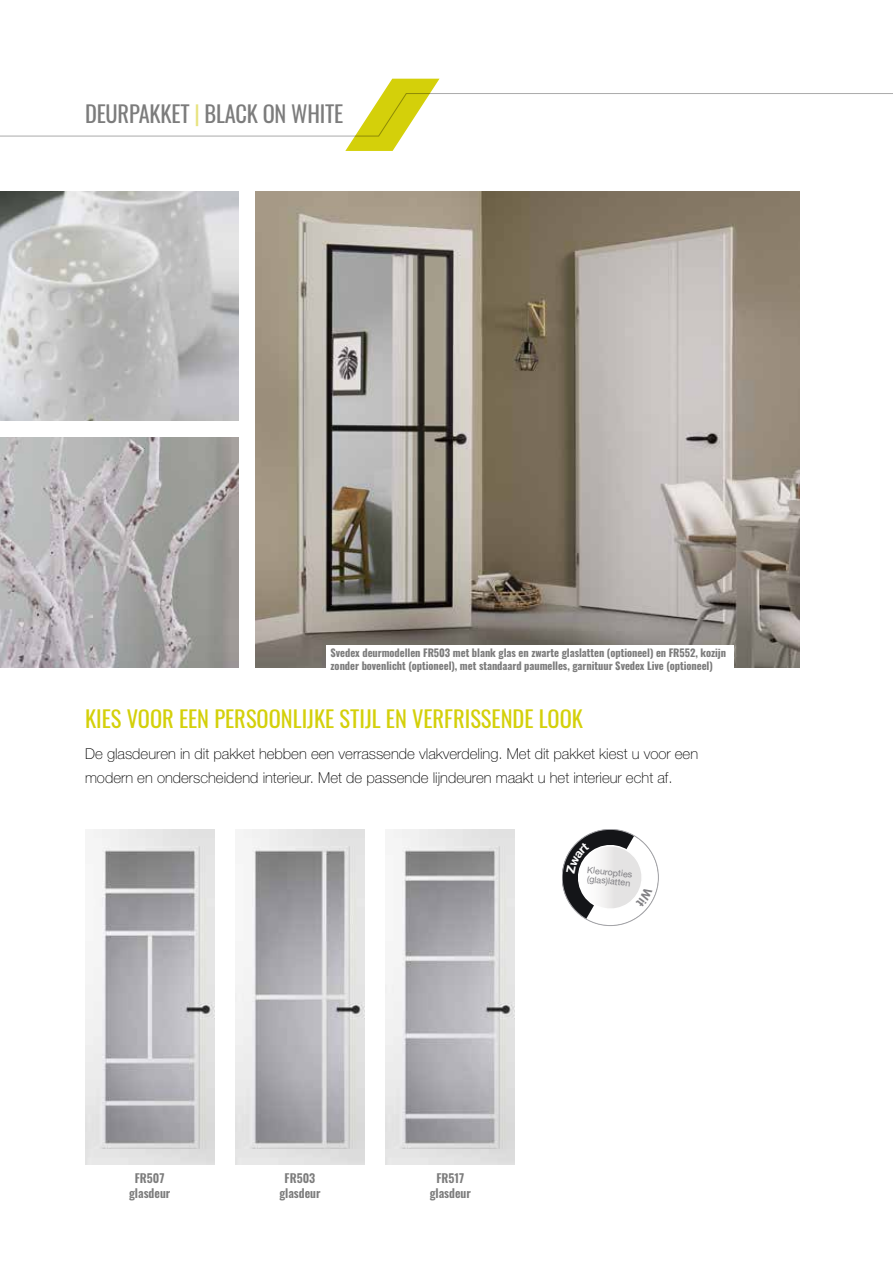
<style>
.page{position:relative;width:893px;height:1263px;background:#fff}
.page>*{position:absolute;margin:0;border:0;box-sizing:border-box;transform-origin:0 0}
.t1{font:22.5px "Oswald";color:#d4d00a}
.t2{font:22.5px "Oswald";letter-spacing:-.01em;color:#7c7c7c}
.t3{font:100 15px/24px "Helvetica Neue LT Std";color:#000}
.t4{font:600 12px/15px "Oswald";color:#7c7c7c;text-align:center}
.t5{font:700 10.5px/12.6px "Oswald";letter-spacing:-.005em;color:#7c7c7c}
.t6{font:9px/9px "Helvetica Neue LT Std";color:#807f83}
.s1{color:#e8e380}
</style>
<div class="page">
<img style="left:255px;top:191px;width:544px;height:477px">
<img style="left:0;top:191px;width:238px;height:230px">
<img style="left:0;top:438px;width:238px;height:230px">
<img style="left:85px;top:829px;width:129px;height:335px">
<img style="left:235px;top:829px;width:130px;height:335px">
<img style="left:386px;top:829px;width:129px;height:335px">
<svg style="left:0;top:79px;width:893px;height:72px"></svg>
<div style="left:326px;top:645px;width:407px;height:31px;background:#fff"></div>
<svg style="left:562px;top:829px;width:96px;height:96px"></svg>
<svg style="left:566px;top:836px;width:93px;height:90px"></svg>
<h1 class="t2" style="left:85px;top:93px;width:260px">DEURPAKKET <span class="s1">|</span> BLACK ON WHITE</h1>
<p class="t5" style="left:331px;top:647px;width:397px">Svedex deurmodellen FR503 met blank glas en zwarte glaslatten (optioneel) en FR552, kozijn zonder bovenlicht (optioneel), met standaard paumelles, garnituur Svedex Live (optioneel)</p>
<h1 class="t1" style="left:85px;top:699px;width:499px">KIES VOOR EEN PERSOONLIJKE STIJL EN VERFRISSENDE LOOK</h1>
<p class="t3" style="left:85px;top:742px;width:615px">De glasdeuren in dit pakket hebben een verrassende vlakverdeling. Met dit pakket kiest u voor een modern en onderscheidend interieur. Met de passende lijndeuren maakt u het interieur echt af.</p>
<p class="t4" style="left:129px;top:1171px;width:43px">FR507 glasdeur</p>
<p class="t4" style="left:279px;top:1171px;width:43px">FR503 glasdeur</p>
<p class="t4" style="left:430px;top:1171px;width:43px">FR517 glasdeur</p>
<p class="t6" style="left:588px;top:865px;width:47px;rotate:6deg">Kleuropties (glas)latten</p>
</div>
